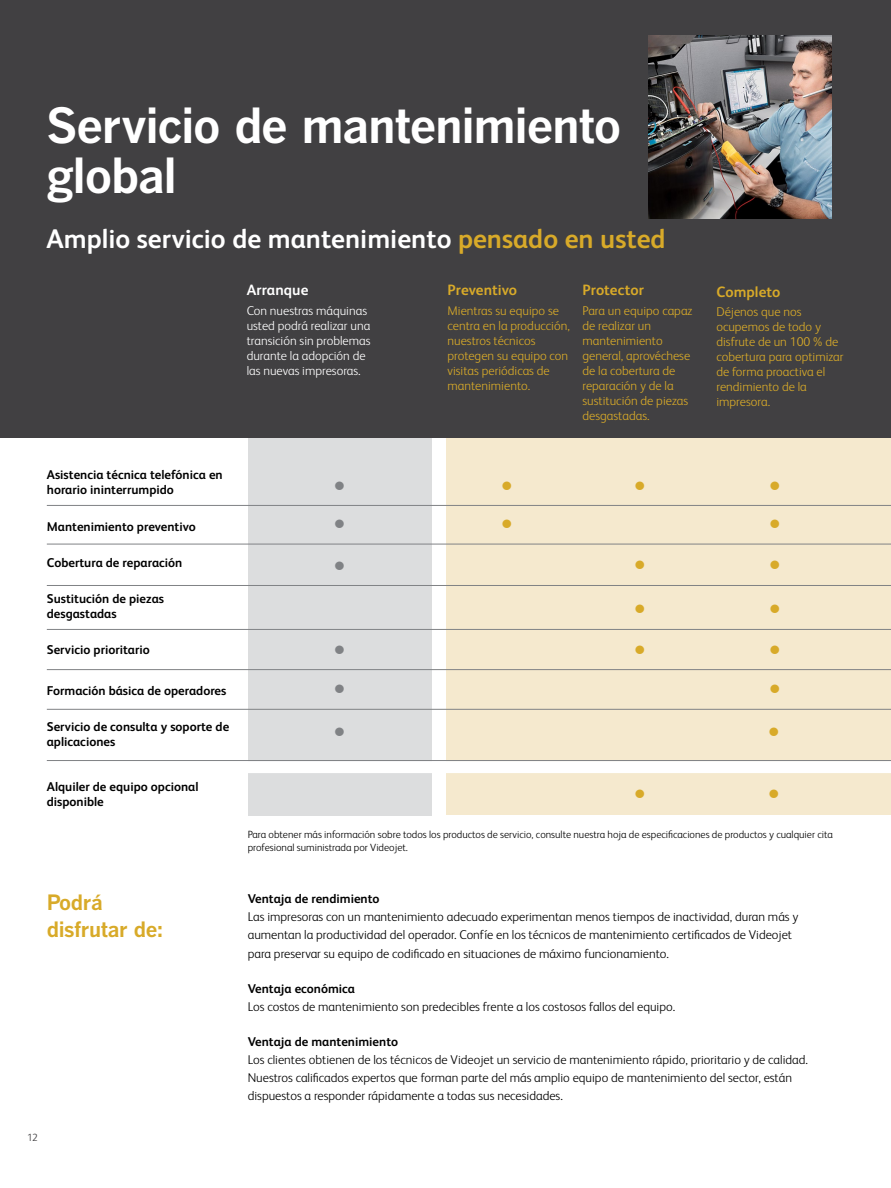
<style>
.page{position:relative;width:891px;height:1188px;background:#fff}
.page>*{position:absolute;margin:0;border:0;box-sizing:border-box;transform-origin:0 0}
.t1{font:700 48px/49.5px "Benton Gothic";letter-spacing:-.03em;color:#fff}
.t2{font:700 27px "FS Albert Pro";color:#fff}
.t3{font:700 21px/27px "Benton Gothic";letter-spacing:-.02em;color:#d8aa29}
.t4{font:700 15px "FS Albert Pro";color:#d8aa29}
.t5{font:700 15px "FS Albert Pro";letter-spacing:.005em;color:#fff}
.t6{font:300 12.75px/18px "FS Albert Pro";color:#000}
.t7{font:300 12.75px/15px "FS Albert Pro";color:#d8aa29}
.t8{font:700 12.75px/15px "FS Albert Pro";color:#000}
.t9{font:300 12.75px/15px "FS Albert Pro";color:#fff}
.t10{font:12px "Zapf Dingbats";color:#d8aa29}
.t11{font:12px "Zapf Dingbats";color:#808285}
.t12{font:300 10.5px/13.5px "FS Albert Pro";color:#000}
.t13{font:300 10.5px "FS Albert Pro";color:#414042}
.s1{color:#d8aa29}
</style>
<div class="page">
<div style="left:0;top:0;width:891px;height:438px;background:#414042"></div>
<div style="left:248px;top:438px;width:183px;height:377px;background:#dcddde"></div>
<div style="left:446px;top:438px;width:445px;height:376px;background:#f5e9ce"></div>
<hr style="left:47px;top:505px;width:844px;height:1px;background:#808285">
<hr style="left:47px;top:585px;width:844px;height:1px;background:#808285">
<hr style="left:47px;top:669px;width:844px;height:1px;background:#808285">
<hr style="left:47px;top:544px;width:844px;height:1px;background:#808285">
<hr style="left:47px;top:629px;width:844px;height:1px;background:#808285">
<hr style="left:47px;top:709px;width:844px;height:1px;background:#808285">
<div style="left:46px;top:761px;width:845px;height:12px;background:#fff"></div>
<hr style="left:47px;top:760px;width:844px;height:1px;background:#808285">
<img style="left:649px;top:36px;width:182px;height:183px">
<h1 class="t1" style="left:46px;top:102px;width:577px">Servicio de mantenimiento global</h1>
<h2 class="t2" style="left:46px;top:220px;width:621px">Amplio servicio de mantenimiento <span class="s1">pensado en usted</span></h2>
<p class="t5" style="left:247px;top:280px;width:63px">Arranque</p>
<p class="t9" style="left:247px;top:302px;width:125px">Con nuestras máquinas usted podrá realizar una transición sin problemas durante la adopción de las nuevas impresoras.</p>
<p class="t4" style="left:448px;top:280px;width:71px">Preventivo</p>
<p class="t7" style="left:448px;top:302px;width:124px">Mientras su equipo se centra en la producción, nuestros técnicos protegen su equipo con visitas periódicas de mantenimiento.</p>
<p class="t4" style="left:583px;top:280px;width:63px">Protector</p>
<p class="t7" style="left:583px;top:302px;width:111px">Para un equipo capaz de realizar un mantenimiento general, aprovéchese de la cobertura de reparación y de la sustitución de piezas desgastadas.</p>
<p class="t4" style="left:716px;top:281px;width:65px">Completo</p>
<p class="t7" style="left:716px;top:303px;width:129px">Déjenos que nos ocupemos de todo y disfrute de un 100 % de cobertura para optimizar de forma proactiva el rendimiento de la impresora.</p>
<p class="t8" style="left:47px;top:467px;width:177px">Asistencia técnica telefónica en horario ininterrumpido</p>
<p class="t8" style="left:47px;top:518px;width:150px">Mantenimiento preventivo</p>
<p class="t8" style="left:47px;top:554px;width:137px">Cobertura de reparación</p>
<p class="t8" style="left:47px;top:591px;width:119px">Sustitución de piezas desgastadas</p>
<p class="t8" style="left:47px;top:642px;width:104px">Servicio prioritario</p>
<p class="t8" style="left:47px;top:682px;width:181px">Formación básica de operadores</p>
<p class="t8" style="left:47px;top:719px;width:184px">Servicio de consulta y soporte de aplicaciones</p>
<p class="t8" style="left:47px;top:778px;width:153px">Alquiler de equipo opcional disponible</p>
<h3 class="t3" style="left:47px;top:889px;width:118px">Podrá disfrutar de:</h3>
<p class="t13" style="left:27px;top:1130px;width:12px">12</p>
<p class="t11" style="left:335px;top:480px;width:11px">●</p>
<p class="t10" style="left:502px;top:481px;width:11px">●</p>
<p class="t10" style="left:635px;top:481px;width:11px">●</p>
<p class="t10" style="left:770px;top:481px;width:11px">●</p>
<p class="t11" style="left:335px;top:519px;width:11px">●</p>
<p class="t10" style="left:502px;top:519px;width:11px">●</p>
<p class="t10" style="left:770px;top:519px;width:11px">●</p>
<p class="t11" style="left:335px;top:560px;width:11px">●</p>
<p class="t10" style="left:635px;top:559px;width:11px">●</p>
<p class="t10" style="left:770px;top:559px;width:11px">●</p>
<p class="t10" style="left:635px;top:604px;width:11px">●</p>
<p class="t10" style="left:770px;top:604px;width:11px">●</p>
<p class="t11" style="left:335px;top:644px;width:11px">●</p>
<p class="t10" style="left:635px;top:644px;width:11px">●</p>
<p class="t10" style="left:770px;top:644px;width:11px">●</p>
<p class="t11" style="left:335px;top:684px;width:11px">●</p>
<p class="t10" style="left:770px;top:684px;width:11px">●</p>
<p class="t11" style="left:335px;top:726px;width:11px">●</p>
<p class="t10" style="left:769px;top:727px;width:11px">●</p>
<p class="t10" style="left:635px;top:788px;width:11px">●</p>
<p class="t10" style="left:769px;top:788px;width:11px">●</p>
<p class="t12" style="left:248px;top:827px;width:587px">Para obtener más información sobre todos los productos de servicio, consulte nuestra hoja de especificaciones de productos y cualquier cita profesional suministrada por Videojet.</p>
<p class="t8" style="left:248px;top:891px;width:133px">Ventaja de rendimiento</p>
<p class="t6" style="left:248px;top:907px;width:552px">Las impresoras con un mantenimiento adecuado experimentan menos tiempos de inactividad, duran más y aumentan la productividad del operador. Confíe en los técnicos de mantenimiento certificados de Videojet para preservar su equipo de codificado en situaciones de máximo funcionamiento.</p>
<p class="t8" style="left:248px;top:980px;width:109px">Ventaja económica</p>
<p class="t6" style="left:248px;top:996px;width:429px">Los costos de mantenimiento son predecibles frente a los costosos fallos del equipo.</p>
<p class="t8" style="left:248px;top:1033px;width:152px">Ventaja de mantenimiento</p>
<p class="t6" style="left:248px;top:1049px;width:562px">Los clientes obtienen de los técnicos de Videojet un servicio de mantenimiento rápido, prioritario y de calidad.<br>Nuestros calificados expertos que forman parte del más amplio equipo de mantenimiento del sector, están dispuestos a responder rápidamente a todas sus necesidades.</p>
</div>
